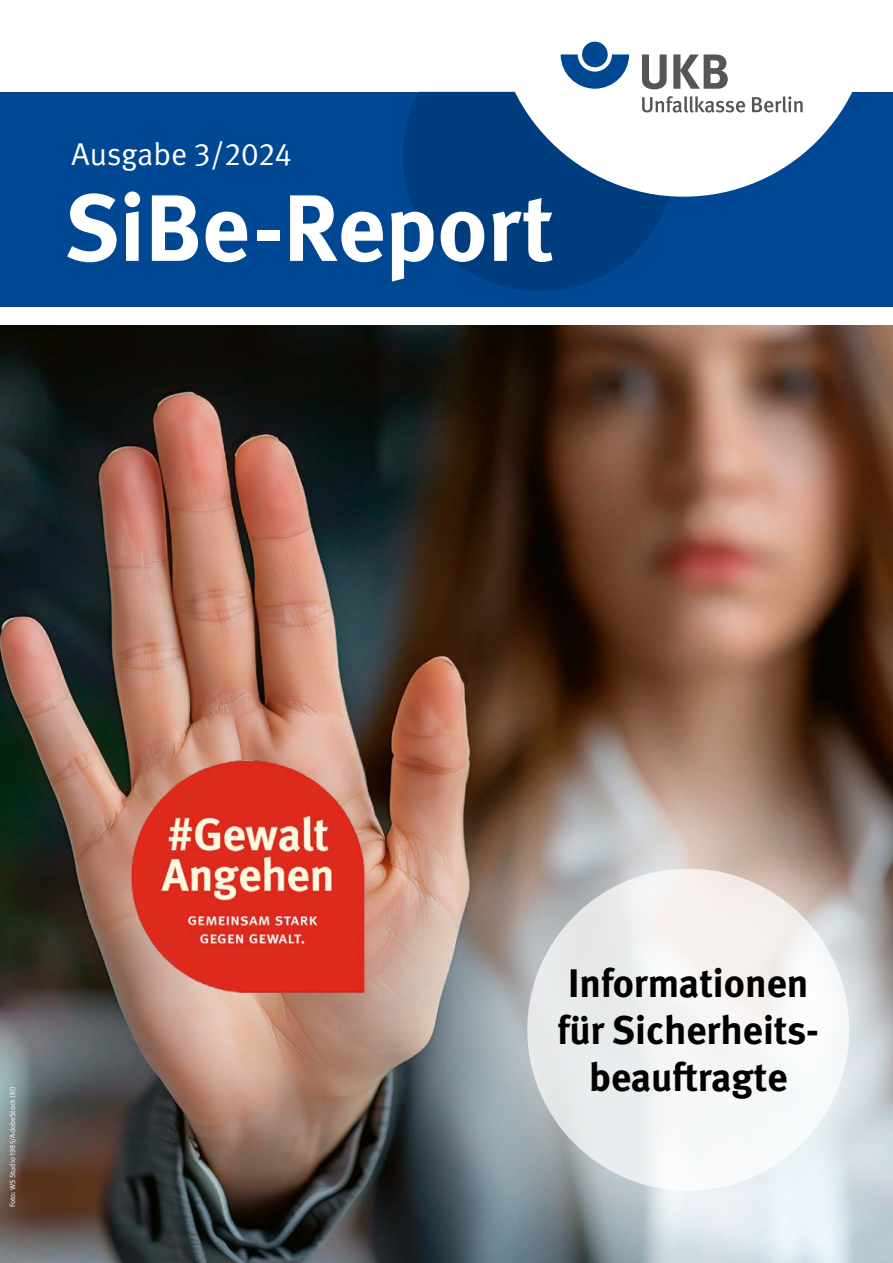
<style>
.page{position:relative;width:893px;height:1263px;background:#fff}
.page>*{position:absolute;margin:0;border:0;box-sizing:border-box;transform-origin:0 0}
.DGUV_Titel_kleiner_SIBE{font:700 94.2px "DGUV Meta";color:#fff}
.DGUV_Untertitel_SIBE{font:700 39.75px/47.1px "DGUV Meta";color:#000;text-align:center}
.DGUV_Untertitel_SIBE-2{font:31.5px "DGUV Meta";color:#fff}
.t1{font:7.5px "DGUV Meta";color:#fff}
</style>
<div class="page">
<img style="left:0;top:325px;width:893px;height:938px">
<div style="left:344px;top:685px;width:549px;height:578px;background:#fff;opacity:.75"></div>
<div style="left:527px;top:869px;width:322px;height:322px;background:linear-gradient(to right,#e6e8e9,#fcfbfb);border-radius:50%"></div>
<div style="left:0;top:92px;width:893px;height:216px;background:#004893"></div>
<svg style="left:403px;top:92px;width:266px;height:199px;fill:#003d7e"></svg>
<svg style="left:495px;top:41px;width:358px;height:156px;fill:#fff"></svg>
<div style="left:0;top:307px;width:893px;height:18px;background:#fff"></div>
<img style="left:129px;top:756px;width:239px;height:239px">
<svg style="left:561px;top:54px;width:68px;height:35px"></svg>
<div style="left:582px;top:42px;width:26px;height:25px;background:#004893;border-radius:50%"></div>
<svg style="left:642px;top:54px;width:25px;height:35px"></svg>
<svg style="left:673px;top:54px;width:55px;height:35px"></svg>
<svg style="left:642px;top:96px;width:103px;height:17px;background:#c2c2c2"></svg>
<svg style="left:752px;top:96px;width:51px;height:16px"></svg>
<p class="DGUV_Untertitel_SIBE-2" style="left:72px;top:135px;width:222px">Ausgabe 3/2024</p>
<p class="DGUV_Titel_kleiner_SIBE" style="left:64px;top:172px;width:491px">SiBe-Report</p>
<p class="t1" style="left:8px;top:1207px;width:122px;rotate:-90deg">Foto: WS Studio 1985/AdobeStock (KI)</p>
<p class="DGUV_Untertitel_SIBE" style="left:557px;top:960px;width:263px">Informationen für Sicherheits&shy;beauftragte</p>
</div>
